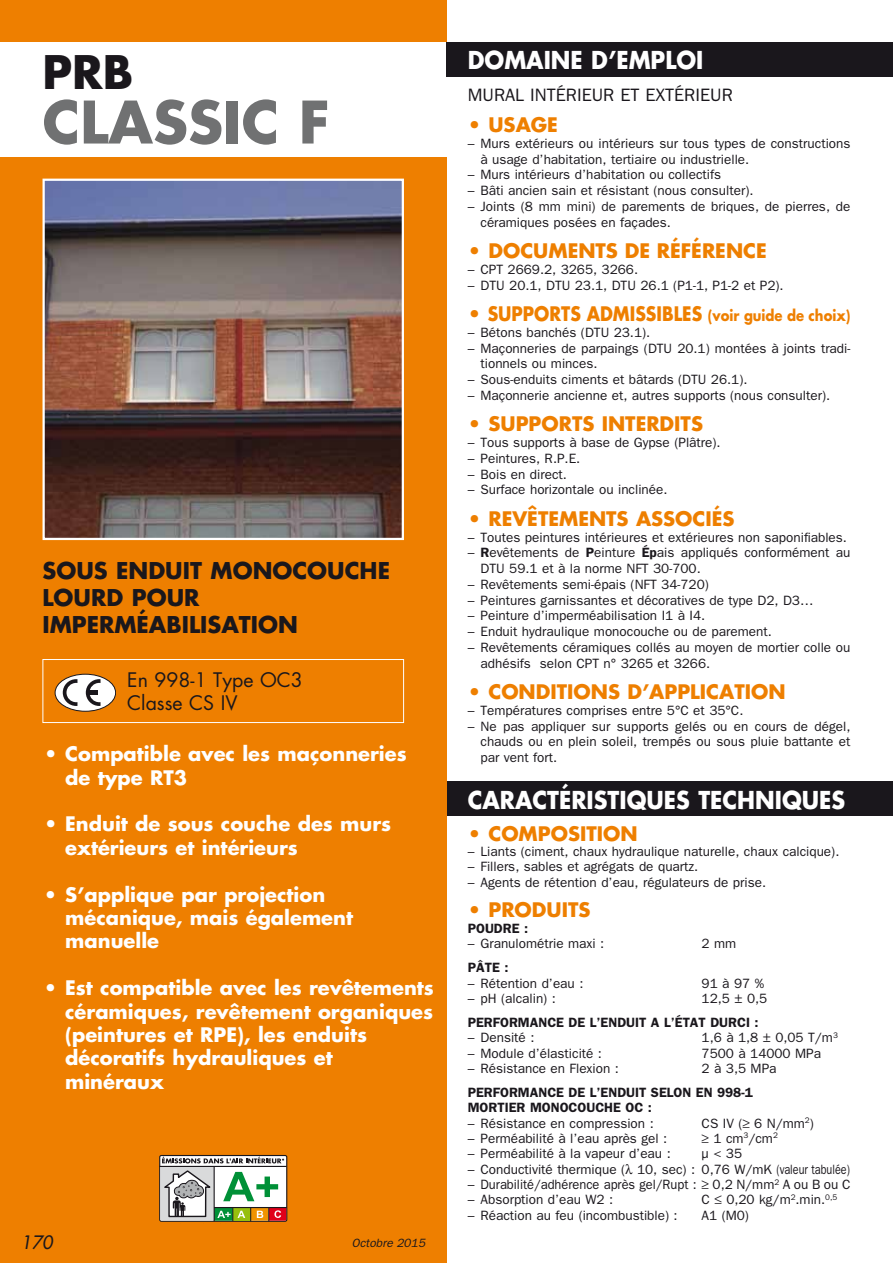
<style>
.page{position:relative;width:893px;height:1263px;background:#fff}
.page>*{position:absolute;margin:0;border:0;box-sizing:border-box;transform-origin:0 0}
.t1{font:700 57px "Futura";color:#707172}
.t2{font:700 45px "Futura";color:#1a171c}
.t3{font:700 24px "Futura";color:#fff;scale:.93 1}
.t4{font:700 22.5px/27px "Futura";color:#1a171c}
.t5{font:700 19.5px/23.4px "Futura";color:#fff}
.t6{font:700 19.5px "Futura";color:#ee7f00}
.t7{font:19.5px/22.5px "Futura";color:#1a171c}
.t8{font:18px "Franklin Gothic";color:#1a171c}
.t9{font:italic 18px "Futura";color:#1a171c}
.t10{font:13.5px/15.8px "Franklin Gothic";color:#1a171c}
.t11{font:600 13.5px/15.5px "Franklin Gothic";color:#1a171c}
.t12{font:italic 12px "Franklin Gothic";color:#1a171c}
.s1{font-size:15px}
.s2{font-weight:600}
</style>
<div class="page">
<div style="left:446px;top:781px;width:447px;height:34px;background:#1a171c"></div>
<div style="left:0;top:0;width:446px;height:1263px;background:#ee7f00"></div>
<div style="left:0;top:43px;width:451px;height:114px;background:#fff"></div>
<img style="left:46px;top:182px;width:355px;height:355px">
<div style="left:43px;top:179px;width:361px;height:361px;border:2px solid #fff"></div>
<div style="left:446px;top:43px;width:447px;height:34px;background:#1a171c"></div>
<div style="left:55px;top:674px;width:61px;height:37px;background:#fff;border-radius:50%"></div>
<div style="left:55px;top:674px;width:61px;height:37px;border:1px solid #1a171c;border-radius:50%"></div>
<svg style="left:63px;top:679px;width:14px;height:27px"></svg>
<svg style="left:86px;top:679px;width:15px;height:27px"></svg>
<div style="left:43px;top:659px;width:361px;height:64px;border:1px solid #fff"></div>
<div style="left:159px;top:1155px;width:128px;height:67px;border:1px solid #1a171c;border-radius:2px"></div>
<hr style="left:214px;top:1207px;width:73px;height:1px;background:#1a171c">
<hr style="left:159px;top:1166px;width:128px;height:1px;background:#1a171c">
<svg style="left:160px;top:1156px;width:126px;height:65px;background:#b9c0b2"></svg>
<h2 class="t2" style="left:43px;top:41px;width:92px">PRB</h2>
<h1 class="t1" style="left:43px;top:83px;width:289px">CLASSIC F</h1>
<h3 class="t4" style="left:43px;top:557px;width:349px">SOUS ENDUIT MONOCOUCHE<br>LOURD POUR<br>IMPERMÉABILISATION</h3>
<h3 class="t7" style="left:127px;top:669px;width:177px">En 998-1 Type OC3<br>Classe CS IV</h3>
<h3 class="t5" style="left:65px;top:742px;width:343px;text-indent:-21px">• Compatible avec les maçonneries de type RT3</h3>
<h3 class="t5" style="left:65px;top:812px;width:327px;text-indent:-21px">• Enduit de sous couche des murs extérieurs et intérieurs</h3>
<h3 class="t5" style="left:65px;top:882px;width:289px;text-indent:-21px">• S’applique par projection mécanique, mais également manuelle</h3>
<h3 class="t5" style="left:65px;top:976px;width:370px;text-indent:-21px">• Est compatible avec les revêtements céramiques, revêtement organiques (peintures et RPE), les enduits décoratifs hydrauliques et minéraux</h3>
<h3 class="t9" style="left:21px;top:1230px;width:33px">170</h3>
<p class="t12" style="left:352px;top:1235px;width:75px">Octobre 2015</p>
<h3 class="t3" style="left:468px;top:43px;width:255px">DOMAINE D’EMPLOI</h3>
<h3 class="t8" style="left:468px;top:84px;width:267px">MURAL INTÉRIEUR ET EXTÉRIEUR</h3>
<h3 class="t6" style="left:468px;top:111px;width:92px">• USAGE</h3>
<p class="t10" style="left:480px;top:135px;width:371px;text-indent:-13px">– Murs extérieurs ou intérieurs sur tous types de constructions à usage d’habitation, tertiaire ou industrielle.</p>
<p class="t10" style="left:468px;top:167px;width:255px">– Murs intérieurs d’habitation ou collectifs</p>
<p class="t10" style="left:468px;top:182px;width:287px">– Bâti ancien sain et résistant (nous consulter).</p>
<p class="t10" style="left:480px;top:198px;width:371px;text-indent:-13px">– Joints (8 mm mini) de parements de briques, de pierres, de céramiques posées en façades.</p>
<h3 class="t6" style="left:468px;top:237px;width:301px">• DOCUMENTS DE RÉFÉRENCE</h3>
<p class="t10" style="left:468px;top:261px;width:172px">– CPT 2669.2, 3265, 3266.</p>
<p class="t10" style="left:468px;top:277px;width:317px">– DTU 20.1, DTU 23.1, DTU 26.1 (P1-1, P1-2 et P2).</p>
<h3 class="t6" style="left:468px;top:300px;width:384px">• SUPPORTS ADMISSIBLES <span class="s1">(voir guide de choix)</span></h3>
<p class="t10" style="left:468px;top:324px;width:184px">– Bétons banchés (DTU 23.1).</p>
<p class="t10" style="left:480px;top:340px;width:371px;text-indent:-13px">– Maçonneries de parpaings (DTU 20.1) montées à joints tradi&shy;tionnels ou minces.</p>
<p class="t10" style="left:468px;top:371px;width:281px">– Sous-enduits ciments et bâtards (DTU 26.1).</p>
<p class="t10" style="left:468px;top:387px;width:364px">– Maçonnerie ancienne et, autres supports (nous consulter).</p>
<h3 class="t6" style="left:468px;top:411px;width:237px">• SUPPORTS INTERDITS</h3>
<p class="t10" style="left:468px;top:434px;width:254px">– Tous supports à base de Gypse (Plâtre).</p>
<p class="t10" style="left:468px;top:450px;width:114px">– Peintures, R.P.E.</p>
<p class="t10" style="left:468px;top:466px;width:101px">– Bois en direct.</p>
<p class="t10" style="left:468px;top:482px;width:201px">– Surface horizontale ou inclinée.</p>
<h3 class="t6" style="left:468px;top:505px;width:268px">• REVÊTEMENTS ASSOCIÉS</h3>
<p class="t10" style="left:468px;top:529px;width:381px">– Toutes peintures intérieures et extérieures non saponifiables.</p>
<p class="t10" style="left:480px;top:545px;width:371px;text-indent:-13px">– <span class="s2">R</span>evêtements de <span class="s2">P</span>einture <span class="s2">Ép</span>ais appliqués conformément au<br>DTU 59.1 et à la norme NFT 30-700.</p>
<p class="t10" style="left:468px;top:576px;width:243px">– Revêtements semi-épais (NFT 34-720)</p>
<p class="t10" style="left:468px;top:592px;width:347px">– Peintures garnissantes et décoratives de type D2, D3…</p>
<p class="t10" style="left:468px;top:608px;width:239px">– Peinture d’imperméabilisation I1 à I4.</p>
<p class="t10" style="left:468px;top:623px;width:305px">– Enduit hydraulique monocouche ou de parement.</p>
<p class="t10" style="left:480px;top:639px;width:371px;text-indent:-13px">– Revêtements céramiques collés au moyen de mortier colle ou adhésifs selon CPT n° 3265 et 3266.</p>
<h3 class="t6" style="left:468px;top:678px;width:319px">• CONDITIONS D’APPLICATION</h3>
<p class="t10" style="left:468px;top:702px;width:277px">– Températures comprises entre 5°C et 35°C.</p>
<p class="t10" style="left:480px;top:718px;width:371px;text-align:justify;text-indent:-13px">– Ne pas appliquer sur supports gelés ou en cours de dégel, chauds ou en plein soleil, trempés ou sous pluie battante et par vent fort.</p>
<h3 class="t3" style="left:468px;top:784px;width:407px">CARACTÉRISTIQUES TECHNIQUES</h3>
<h3 class="t6" style="left:468px;top:820px;width:171px">• COMPOSITION</h3>
<p class="t10" style="left:468px;top:843px;width:373px">– Liants (ciment, chaux hydraulique naturelle, chaux calcique).</p>
<p class="t10" style="left:468px;top:858px;width:232px">– Fillers, sables et agrégats de quartz.</p>
<p class="t10" style="left:468px;top:874px;width:300px">– Agents de rétention d’eau, régulateurs de prise.</p>
<h3 class="t6" style="left:468px;top:897px;width:124px">• PRODUITS</h3>
<p class="t11" style="left:468px;top:920px;width:62px">POUDRE :</p>
<p class="t10" style="left:468px;top:935px;width:138px">– Granulométrie maxi :</p>
<p class="t10" style="left:702px;top:935px;width:36px">2 mm</p>
<p class="t11" style="left:468px;top:959px;width:42px">Pâte :</p>
<p class="t10" style="left:468px;top:975px;width:117px">– Rétention d’eau :</p>
<p class="t10" style="left:702px;top:975px;width:64px">91 à 97 %</p>
<p class="t10" style="left:468px;top:990px;width:90px">– pH (alcalin) :</p>
<p class="t10" style="left:702px;top:990px;width:67px">12,5 ± 0,5</p>
<p class="t11" style="left:468px;top:1014px;width:292px">PERFORMANCE DE L’ENDUIT A L’ÉTAT DURCI :</p>
<p class="t10" style="left:468px;top:1029px;width:68px">– Densité :</p>
<p class="t10" style="left:702px;top:1029px;width:138px">1,6 à 1,8 ± 0,05 T/m<sup>3</sup></p>
<p class="t10" style="left:468px;top:1045px;width:136px">– Module d’élasticité :</p>
<p class="t10" style="left:702px;top:1045px;width:121px">7500 à 14000 MPa</p>
<p class="t10" style="left:468px;top:1060px;width:153px">– Résistance en Flexion :</p>
<p class="t10" style="left:702px;top:1060px;width:76px">2 à 3,5 MPa</p>
<p class="t11" style="left:468px;top:1084px;width:286px">PERFORMANCE DE L’ENDUIT SELON EN 998-1<br>MORTIER MONOCOUCHE OC :</p>
<p class="t10" style="left:468px;top:1115px;width:187px">– Résistance en compression :</p>
<p class="t10" style="left:702px;top:1115px;width:114px">CS IV (≥ 6 N/mm<sup>2</sup>)</p>
<p class="t10" style="left:468px;top:1130px;width:201px">– Perméabilité à l’eau après gel :</p>
<p class="t10" style="left:702px;top:1130px;width:78px">≥ 1 cm<sup>3</sup>/cm<sup>2</sup></p>
<p class="t10" style="left:468px;top:1145px;width:204px">– Perméabilité à la vapeur d’eau :</p>
<p class="t10" style="left:702px;top:1145px;width:42px">µ &lt; 35</p>
<p class="t10" style="left:468px;top:1161px;width:384px">– Conductivité thermique ( 10, sec) : 0,76 W/mK (valeur tabulée)</p>
<p class="t10" style="left:468px;top:1176px;width:384px">– Durabilité/adhérence après gel/Rupt : ≥ 0,2 N/mm<sup>2</sup> A ou B ou C</p>
<p class="t10" style="left:468px;top:1192px;width:147px">– Absorption d’eau W2 :</p>
<p class="t10" style="left:702px;top:1192px;width:137px">C ≤ 0,20 kg/m<sup>2</sup>.min.<sup>0,5</sup></p>
<p class="t10" style="left:468px;top:1207px;width:211px">– Réaction au feu (incombustible) :</p>
<p class="t10" style="left:702px;top:1207px;width:49px">A1 (M0)</p>
</div>
